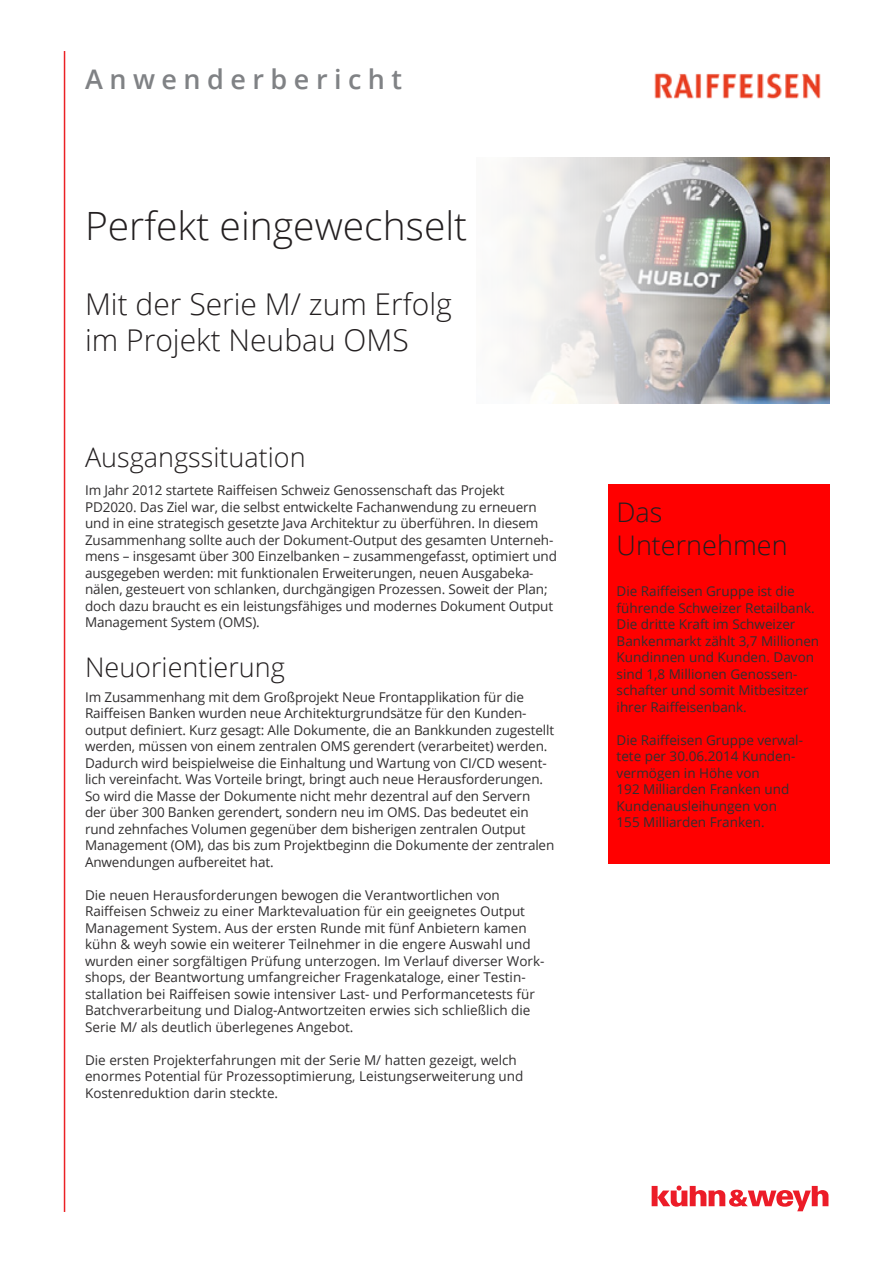
<style>
.page{position:relative;width:893px;height:1263px;background:#fff}
.page>*{position:absolute;margin:0;border:0;box-sizing:border-box;transform-origin:0 0}
.t1{font:300 39px "Open Sans";color:#231f20}
.t2{font:300 30px/36px "Open Sans";color:#231f20}
.t3{font:300 27px/32.4px "Open Sans";color:#231f20}
.t4{font:600 27px "Open Sans";letter-spacing:.24em;color:#808285}
.t5{font:13.5px/16.5px "Open Sans";letter-spacing:-.01em;color:#312f30}
</style>
<div class="page">
<img style="left:512px;top:157px;width:317px;height:247px">
<hr style="left:64px;top:51px;width:1px;height:1161px;background:#eb2125">
<div style="left:608px;top:485px;width:221px;height:379px;background:#f00"></div>
<img style="left:654px;top:72px;width:167px;height:27px">
<svg style="left:652px;top:1185px;width:176px;height:27px"></svg>
<hr style="left:650px;top:1211px;width:119px;height:1px;background:#fff">
<h3 class="t4" style="left:85px;top:61px;width:319px">Anwenderbericht</h3>
<h1 class="t1" style="left:85px;top:200px;width:384px">Perfekt eingewechselt</h1>
<h2 class="t2" style="left:85px;top:285px;width:368px">Mit der Serie M/ zum Erfolg im Projekt Neubau OMS</h2>
<h3 class="t3" style="left:85px;top:440px;width:222px">Ausgangssituation</h3>
<p class="t5" style="left:85px;top:482px;width:473px">Im Jahr 2012 startete Raiffeisen Schweiz Genossenschaft das Projekt PD2020. Das Ziel war, die selbst entwickelte Fachanwendung zu erneuern und in eine strategisch gesetzte Java Architektur zu überführen. In diesem Zusammenhang sollte auch der Dokument-Output des gesamten Unterneh&shy;mens – insgesamt über 300 Einzelbanken – zusam mengefasst, optimiert und ausgegeben werden: mit funktionalen Erweiterungen, neuen Ausgabeka&shy;nälen, gesteuert von schlanken, durchgängigen Prozessen. Soweit der Plan; doch dazu braucht es ein leistungsfähiges und modernes Dokument Output Management System (OMS).</p>
<h3 class="t3" style="left:85px;top:650px;width:201px">Neuorientierung</h3>
<p class="t5" style="left:85px;top:688px;width:471px">Im Zusammenhang mit dem Großprojekt Neue Frontapplikation für die Raiffeisen Banken wurden neue Architekturgrundsätze für den Kunden&shy;output definiert. Kurz gesagt: Alle Dokumente, die an Bankkunden zugestellt werden, müssen von einem zentralen OMS gerendert (verarbeitet) werden.<br>Dadurch wird beispielweise die Einhaltung und Wartung von CI/CD wesent&shy;lich vereinfacht. Was Vorteile bringt, bringt auch neue Herausforderungen.<br>So wird die Masse der Dokumente nicht mehr dezentral auf den Servern der über 300 Banken gerendert, sondern neu im OMS. Das bedeutet ein rund zehnfaches Volumen gegenüber dem bisherigen zentralen Output Management (OM), das bis zum Projektbeginn die Dokumente der zentralen Anwendungen aufbereitet hat.</p>
<p class="t5" style="left:85px;top:886px;width:461px">Die neuen Herausforderungen bewogen die Verantwortlichen von Raiffeisen Schweiz zu einer Marktevaluation für ein geeignetes Output Management System. Aus der ersten Runde mit fünf Anbietern kamen kühn &amp; weyh sowie ein weiterer Teilnehmer in die engere Auswahl und wurden einer sorgfältigen Prüfung unterzogen. Im Verlauf diverser Work&shy;shops, der Beantwortung umfangreicher Fragenkataloge, einer Testin&shy;stallation bei Raiffeisen sowie intensiver Last- und Performance tests für Batchverarbeitung und Dialog-Antwortzeiten erwies sich schließlich die Serie M/ als deutlich überlegenes Angebot.</p>
<p class="t5" style="left:85px;top:1051px;width:440px">Die ersten Projekterfahrungen mit der Serie M/ hatten gezeigt, welch enormes Potential für Prozessoptimierung, Leistungserweiterung und<br>Kostenreduktion darin steckte.</p>
<h3 class="t3" style="left:617px;top:496px;width:172px">Das<br>Unternehmen</h3>
<p class="t5" style="left:617px;top:583px;width:204px">Die Raiffeisen Gruppe ist die führende Schweizer Retailbank.<br>Die dritte Kraft im Schweizer<br>Bankenmarkt zählt 3,7 Millionen<br>Kundinnen und Kunden. Davon sind 1,8 Millionen Genossen&shy;schafter und somit Mitbesitzer ihrer Raiffeisenbank.</p>
<p class="t5" style="left:617px;top:731px;width:188px">Die Raiffeisen Gruppe verwal&shy;tete per 30.06.2014 Kunden&shy;vermögen in Höhe von<br>192 Milliarden Franken und<br>Kundenausleihungen von<br>155 Milliarden Franken.</p>
</div>
